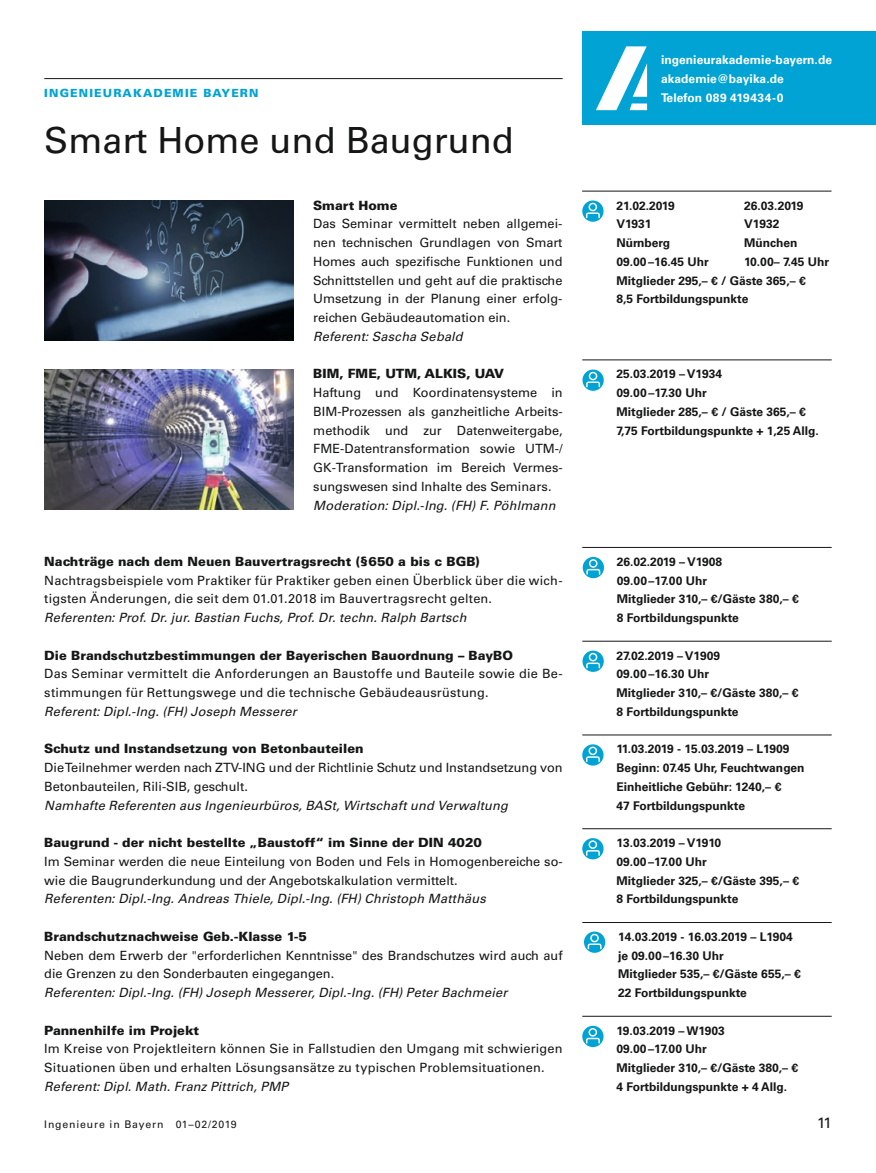
<style>
.page{position:relative;width:876px;height:1173px;background:#fff}
.page>*{position:absolute;margin:0;border:0;box-sizing:border-box;transform-origin:0 0}
.t1{font:36px "Univers LT Std";color:#151616}
.t2{font:15px "Univers LT Std";color:#151616}
.t3{font:12.75px/18.8px "Univers LT Std";color:#151616}
.t4{font:italic 12.75px "Univers LT Std";letter-spacing:.01em;color:#151616}
.t5{font:900 12.75px "Univers LT Std";color:#151616}
.t6{font:700 12px/18.8px "Univers LT Std";color:#151616}
.t7{font:700 12px/18.8px "Univers LT Std";letter-spacing:.01em;color:#fff}
.t8{font:900 11.25px "Univers LT Std";letter-spacing:.1em;color:#00a3d4}
.t9{font:10.5px "Univers LT Std";letter-spacing:.08em;color:#151616}
</style>
<div class="page">
<hr style="left:44px;top:78px;width:518px;height:1px;background:#151616">
<hr style="left:582px;top:191px;width:249px;height:1px;background:#151616">
<hr style="left:582px;top:359px;width:249px;height:1px;background:#151616">
<hr style="left:582px;top:547px;width:249px;height:1px;background:#151616">
<hr style="left:582px;top:641px;width:249px;height:1px;background:#151616">
<hr style="left:582px;top:734px;width:249px;height:1px;background:#151616">
<hr style="left:582px;top:828px;width:249px;height:1px;background:#151616">
<hr style="left:582px;top:922px;width:249px;height:1px;background:#151616">
<hr style="left:582px;top:1016px;width:249px;height:1px;background:#151616">
<div style="left:582px;top:32px;width:293px;height:93px;background:#00a3d4"></div>
<svg style="left:596px;top:46px;width:50px;height:64px"></svg>
<svg style="left:582px;top:200px;width:21px;height:22px"></svg>
<svg style="left:582px;top:744px;width:21px;height:21px"></svg>
<svg style="left:582px;top:838px;width:21px;height:21px"></svg>
<svg style="left:582px;top:651px;width:21px;height:21px"></svg>
<svg style="left:582px;top:369px;width:21px;height:22px"></svg>
<svg style="left:582px;top:557px;width:21px;height:21px"></svg>
<svg style="left:584px;top:931px;width:21px;height:22px"></svg>
<svg style="left:582px;top:1026px;width:21px;height:21px"></svg>
<img style="left:44px;top:200px;width:249px;height:141px">
<img style="left:44px;top:369px;width:249px;height:141px">
<p class="t8" style="left:44px;top:86px;width:216px">INGENIEURAKADEMIE BAYERN</p>
<h1 class="t1" style="left:44px;top:119px;width:471px">Smart Home und Baugrund</h1>
<p class="t5" style="left:313px;top:197px;width:86px">Smart Home</p>
<p class="t3" style="left:313px;top:214px;width:251px;text-align:justify">Das Seminar vermittelt neben allgemei&shy;nen technischen Grundlagen von Smart Homes auch spezifische Funktionen und Schnittstellen und geht auf die praktische Umsetzung in der Planung einer erfolg&shy;reichen Gebäudeautomation ein.</p>
<p class="t4" style="left:313px;top:329px;width:151px">Referent: Sascha Sebald</p>
<p class="t5" style="left:313px;top:366px;width:192px">BIM, FME, UTM, ALKIS, UAV</p>
<p class="t3" style="left:313px;top:383px;width:251px;text-align:justify">Haftung und Koordinatensysteme in BIM-Prozessen als ganzheitliche Arbeits&shy;methodik und zur Datenweitergabe, FME-Datentransformation sowie UTM-/ GK-Transformation im Bereich Vermes&shy;sungswesen sind Inhalte des Seminars.</p>
<p class="t4" style="left:313px;top:497px;width:243px">Moderation: Dipl.-Ing. (FH) F. Pöhlmann</p>
<p class="t5" style="left:44px;top:553px;width:437px">Nachträge nach dem Neuen Bauvertragsrecht (§650 a bis c BGB)</p>
<p class="t3" style="left:44px;top:571px;width:519px">Nachtragsbeispiele vom Praktiker für Praktiker geben einen Überblick über die wich&shy;tigsten Änderungen, die seit dem 01.01.2018 im Bauvertragsrecht gelten.</p>
<p class="t4" style="left:44px;top:610px;width:423px">Referenten: Prof. Dr. jur. Bastian Fuchs, Prof. Dr. techn. Ralph Bartsch</p>
<p class="t5" style="left:44px;top:647px;width:470px">Die Brandschutzbestimmungen der Bayerischen Bauordnung – BayBO</p>
<p class="t3" style="left:44px;top:664px;width:519px">Das Seminar vermittelt die Anforderungen an Baustoffe und Bauteile sowie die Be&shy;stimmungen für Rettungswege und die technische Gebäudeausrüstung.</p>
<p class="t4" style="left:44px;top:704px;width:254px">Referent: Dipl.-Ing. (FH) Joseph Messerer</p>
<p class="t5" style="left:44px;top:741px;width:321px">Schutz und Instandsetzung von Betonbauteilen</p>
<p class="t3" style="left:44px;top:758px;width:519px">Die Teilnehmer werden nach ZTV-ING und der Richtlinie Schutz und Instandsetzung von<br>Betonbauteilen, Rili-SIB, geschult.</p>
<p class="t4" style="left:44px;top:797px;width:465px">Namhafte Referenten aus Ingenieurbüros, BASt, Wirtschaft und Verwaltung</p>
<p class="t5" style="left:44px;top:834px;width:439px">Baugrund - der nicht bestellte „Baustoff“ im Sinne der DIN 4020</p>
<p class="t3" style="left:44px;top:852px;width:519px">Im Seminar werden die neue Einteilung von Boden und Fels in Homogenbereiche so&shy;wie die Baugrunderkundung und der Angebotskalkulation vermittelt.</p>
<p class="t4" style="left:44px;top:891px;width:443px">Referenten: Dipl.-Ing. Andreas Thiele, Dipl.-Ing. (FH) Christoph Matthäus</p>
<p class="t5" style="left:44px;top:928px;width:264px">Brandschutznachweise Geb.-Klasse 1-5</p>
<p class="t3" style="left:44px;top:946px;width:519px">Neben dem Erwerb der "erforderlichen Kenntnisse" des Brandschutzes wird auch auf die Grenzen zu den Sonderbauten eingegangen.</p>
<p class="t4" style="left:44px;top:985px;width:464px">Referenten: Dipl.-Ing. (FH) Joseph Messerer, Dipl.-Ing. (FH) Peter Bachmeier</p>
<p class="t5" style="left:44px;top:1022px;width:156px">Pannenhilfe im Projekt</p>
<p class="t3" style="left:44px;top:1039px;width:519px">Im Kreise von Projektleitern können Sie in Fallstudien den Umgang mit schwierigen<br>Situationen üben und erhalten Lösungsansätze zu typischen Problemsituationen.</p>
<p class="t4" style="left:44px;top:1079px;width:245px">Referent: Dipl. Math. Franz Pittrich, PMP</p>
<p class="t7" style="left:660px;top:51px;width:172px">ingenieurakademie-bayern.de akademie@bayika.de<br>Telefon 089 419434-0</p>
<p class="t6" style="left:616px;top:196px;width:60px">21.02.2019</p>
<p class="t6" style="left:744px;top:196px;width:61px">26.03.2019</p>
<p class="t6" style="left:616px;top:215px;width:37px">V1931</p>
<p class="t6" style="left:744px;top:215px;width:37px">V1932</p>
<p class="t6" style="left:616px;top:234px;width:55px">Nürnberg</p>
<p class="t6" style="left:744px;top:234px;width:55px">München</p>
<p class="t6" style="left:616px;top:252px;width:94px">09.00–16.45 Uhr</p>
<p class="t6" style="left:616px;top:252px;width:214px;text-indent:128px">10.00– 7.45 Uhr<br>Mitglieder 295,– € / Gäste 365,– €<br>8,5 Fortbildungspunkte</p>
<p class="t6" style="left:616px;top:365px;width:204px">25.03.2019 – V1934<br>09.00–17.30 Uhr<br>Mitglieder 285,– € / Gäste 365,– €<br>7,75 Fortbildungspunkte + 1,25 Allg.</p>
<p class="t6" style="left:616px;top:552px;width:183px">26.02.2019 – V1908<br>09.00–17.00 Uhr<br>Mitglieder 310,– €/Gäste 380,– €<br>8 Fortbildungspunkte</p>
<p class="t6" style="left:616px;top:646px;width:183px">27.02.2019 – V1909<br>09.00–16.30 Uhr<br>Mitglieder 310,– €/Gäste 380,– €<br>8 Fortbildungspunkte</p>
<p class="t6" style="left:616px;top:740px;width:189px">11.03.2019 - 15.03.2019 – L1909<br>Beginn: 07.45 Uhr, Feuchtwangen<br>Einheitliche Gebühr: 1240,– €<br>47 Fortbildungspunkte</p>
<p class="t6" style="left:616px;top:834px;width:184px">13.03.2019 – V1910<br>09.00–17.00 Uhr<br>Mitglieder 325,– €/Gäste 395,– €<br>8 Fortbildungspunkte</p>
<p class="t6" style="left:617px;top:927px;width:184px">14.03.2019 - 16.03.2019 – L1904 je 09.00–16.30 Uhr<br>Mitglieder 535,– €/Gäste 655,– €<br>22 Fortbildungspunkte</p>
<p class="t6" style="left:616px;top:1021px;width:183px">19.03.2019 – W1903<br>09.00–17.00 Uhr<br>Mitglieder 310,– €/Gäste 380,– €<br>4 Fortbildungspunkte + 4 Allg.</p>
<p class="t9" style="left:44px;top:1118px;width:194px">Ingenieure in Bayern 01–02/2019</p>
<p class="t2" style="left:816px;top:1114px;width:16px">11</p>
</div>
